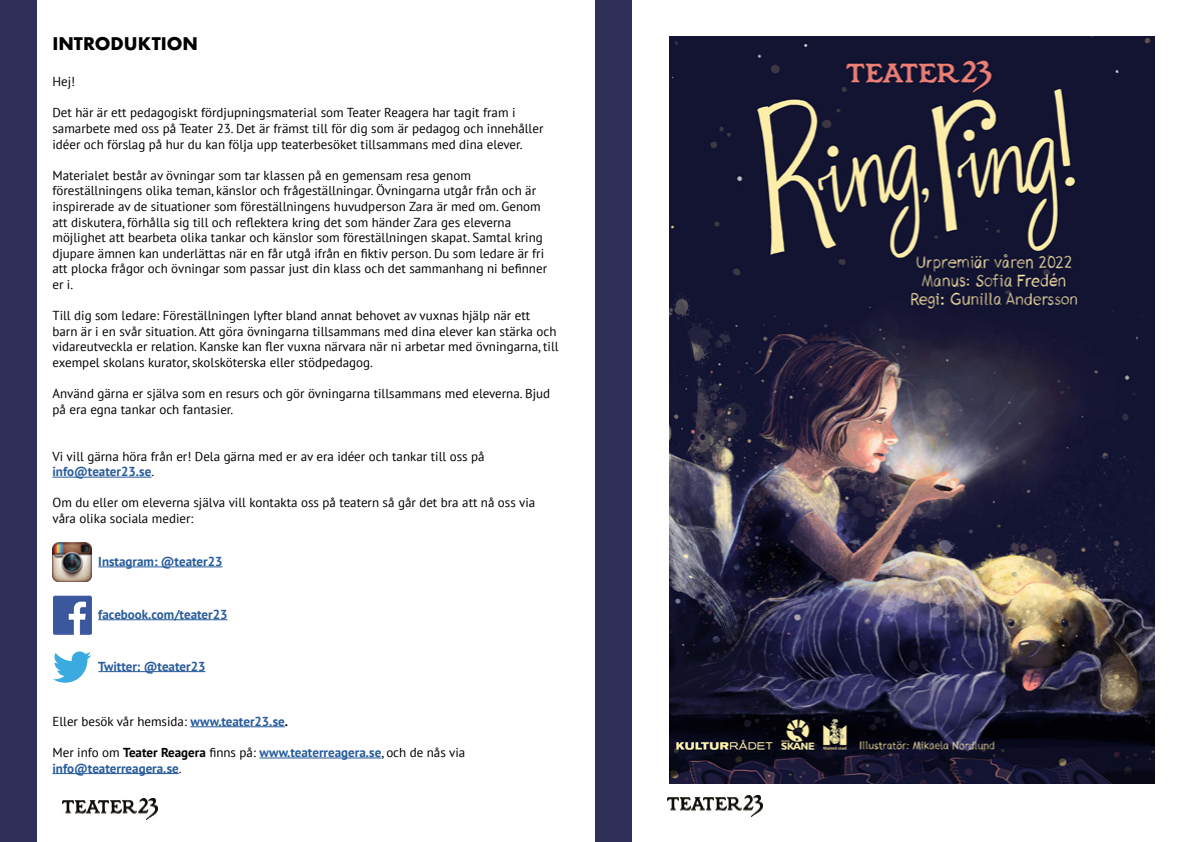
<style>
.page{position:relative;width:1191px;height:842px;background:#fff}
.page>*{position:absolute;margin:0;border:0;box-sizing:border-box;transform-origin:0 0}
.t1{font:700 17px "Futura";color:#000}
.t2{font:13px/15.6px "PT Sans";color:#000}
.t3{font:700 13px/15.6px "PT Sans";color:#275b9b}
.s1{font-weight:700;color:#275b9b}
.s2{font-weight:700}
.s3{font-weight:400;color:#000}
.s4{color:#000}
</style>
<div class="page">
<div style="left:0;top:0;width:36px;height:842px;background:#2f2f5a"></div>
<div style="left:595px;top:0;width:36px;height:842px;background:#2f2f5a"></div>
<hr style="left:52px;top:477px;width:99px;height:1px;background:#275b9b">
<hr style="left:190px;top:726px;width:95px;height:1px;background:#275b9b">
<hr style="left:259px;top:758px;width:122px;height:1px;background:#275b9b">
<hr style="left:52px;top:773px;width:127px;height:1px;background:#275b9b">
<img style="left:53px;top:595px;width:39px;height:41px">
<svg style="left:53px;top:651px;width:38px;height:32px"></svg>
<img style="left:52px;top:543px;width:39px;height:39px">
<hr style="left:98px;top:619px;width:129px;height:1px;background:#275b9b">
<hr style="left:98px;top:671px;width:107px;height:1px;background:#275b9b">
<hr style="left:98px;top:567px;width:124px;height:1px;background:#275b9b">
<img style="left:667px;top:795px;width:96px;height:21px">
<img style="left:669px;top:36px;width:486px;height:747px">
<img style="left:62px;top:798px;width:96px;height:21px">
<h1 class="t1" style="left:52px;top:31px;width:147px">INTRODUKTION</h1>
<p class="t2" style="left:52px;top:73px;width:24px">Hej!</p>
<p class="t2" style="left:52px;top:105px;width:492px">Det här är ett pedagogiskt fördjupningsmaterial som Teater Reagera har tagit fram i samarbete med oss på Teater 23. Det är främst till för dig som är pedagog och innehåller idéer och förslag på hur du kan följa upp teaterbesöket tillsammans med dina elever.</p>
<p class="t2" style="left:52px;top:167px;width:496px">Materialet består av övningar som tar klassen på en gemensam resa genom föreställningens olika teman, känslor och frågeställningar. Övningarna utgår från och är inspirerade av de situationer som föreställningens huvudperson Zara är med om. Genom att diskutera, förhålla sig till och reflektera kring det som händer Zara ges eleverna möjlighet att bearbeta olika tankar och känslor som föreställningen skapat. Samtal kring djupare ämnen kan underlättas när en får utgå ifrån en fiktiv person. Du som ledare är fri att plocka frågor och övningar som passar just din klass och det sammanhang ni befinner er i.</p>
<p class="t2" style="left:52px;top:307px;width:507px">Till dig som ledare: Föreställningen lyfter bland annat behovet av vuxnas hjälp när ett<br>barn är i en svår situation. Att göra övningarna tillsammans med dina elever kan stärka och vidareutveckla er relation. Kanske kan fler vuxna närvara när ni arbetar med övningarna, till exempel skolans kurator, skolsköterska eller stödpedagog.</p>
<p class="t2" style="left:52px;top:385px;width:499px">Använd gärna er själva som en resurs och gör övningarna tillsammans med eleverna. Bjud på era egna tankar och fantasier.</p>
<p class="t2" style="left:52px;top:448px;width:433px">Vi vill gärna höra från er! Dela gärna med er av era idéer och tankar till oss på <span class="s1">info@teater23.se</span>.</p>
<p class="t2" style="left:52px;top:495px;width:484px">Om du eller om eleverna själva vill kontakta oss på teatern så går det bra att nå oss via våra olika sociala medier:</p>
<p class="t3" style="left:98px;top:553px;width:126px">Instagram: @teater23</p>
<p class="t3" style="left:98px;top:606px;width:131px">facebook.com/teater23</p>
<p class="t3" style="left:98px;top:658px;width:109px">Twitter: @teater23</p>
<p class="t2" style="left:52px;top:713px;width:237px">Eller besök vår hemsida: <span class="s1">www.teater23.se</span><span class="s2">.</span></p>
<p class="t3" style="left:52px;top:744px;width:414px"><span class="s3">Mer info om</span> <span class="s4">Teater Reagera</span> <span class="s3">finns på:</span> www.teaterreagera.se<span class="s3">, och de nås via </span>info@teaterreagera.se<span class="s3">.</span></p>
</div>
